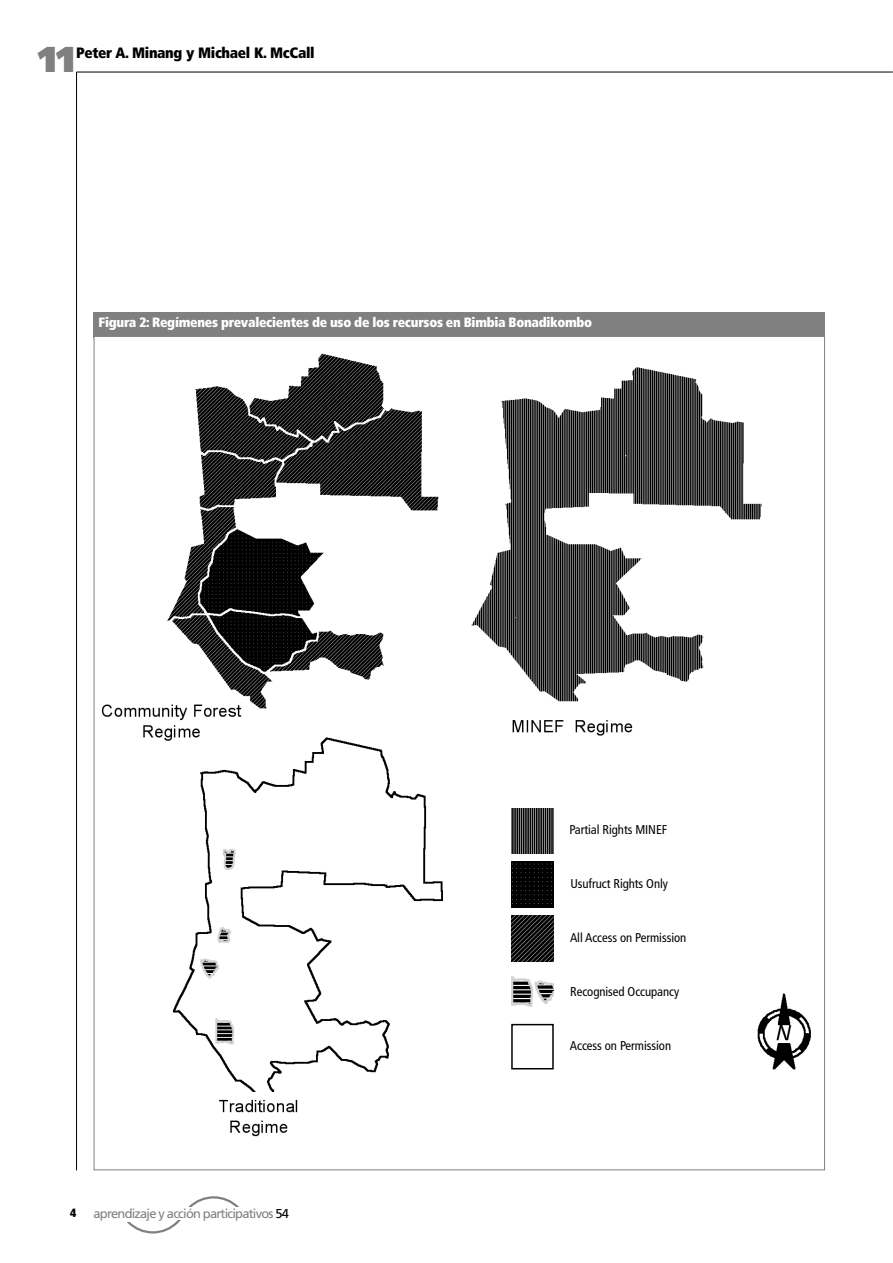
<style>
.page{position:relative;width:893px;height:1263px;background:#fff}
.page>*{position:absolute;margin:0;border:0;box-sizing:border-box;transform-origin:0 0}
.t1{font:900 36px "Frutiger";color:#808080}
.t2{font:900 condensed 15px "Frutiger";letter-spacing:-.02em;color:#000}
.t3{font:900 condensed 13.5px "Frutiger";letter-spacing:-.02em;color:#fff}
.t4{font:12.9px "Frutiger";letter-spacing:-.06em;color:#808080}
.t5{font:condensed 12.75px "Frutiger";letter-spacing:-.005em;color:#000}
.t6{font:900 condensed 12px "Frutiger";color:#000}
.s1{color:#000}
</style>
<div class="page">
<hr style="left:77px;top:72px;width:816px;height:1px;background:#000">
<hr style="left:76px;top:72px;width:1px;height:1098px;background:#000">
<svg style="left:127px;top:1196px;width:112px;height:38px"></svg>
<div style="left:237px;top:1207px;width:9px;height:5px;background:#fff"></div>
<div style="left:183px;top:1207px;width:9px;height:7px;background:#fff"></div>
<hr style="left:175px;top:1216px;width:10px;height:4px;background:#fff">
<div style="left:122px;top:1216px;width:12px;height:6px;background:#fff"></div>
<div style="left:94px;top:313px;width:731px;height:25px;background:#808080"></div>
<img style="left:101px;top:353px;width:710px;height:784px">
<img style="left:511px;top:808px;width:43px;height:45px">
<img style="left:511px;top:862px;width:43px;height:46px">
<img style="left:511px;top:916px;width:43px;height:46px">
<div style="left:511px;top:970px;width:43px;height:45px;background:#fff"></div>
<img style="left:511px;top:976px;width:43px;height:31px">
<div style="left:513px;top:1025px;width:39px;height:43px;background:#fff"></div>
<div style="left:511px;top:1024px;width:43px;height:45px;border:2px solid #000"></div>
<h1 class="t1" style="left:38px;top:45px;width:38px">11</h1>
<p class="t2" style="left:76px;top:47px;width:240px">Peter A. Minang y Michael K. McCall</p>
<p class="t3" style="left:99px;top:317px;width:495px">Figura 2: Regímenes prevalecientes de uso de los recursos en Bimbia Bonadikombo</p>
<p class="t5" style="left:570px;top:825px;width:99px">Partial Rights MINEF</p>
<p class="t5" style="left:570px;top:878px;width:99px">Usufruct Rights Only</p>
<p class="t5" style="left:570px;top:933px;width:118px">All Access on Permission</p>
<p class="t5" style="left:570px;top:986px;width:111px">Recognised Occupancy</p>
<p class="t6" style="left:70px;top:1208px;width:8px">4</p>
<p class="t4" style="left:94px;top:1208px;width:197px">aprendizaje y acción participativos <span class="s1">54</span></p>
<p class="t5" style="left:570px;top:1040px;width:103px">Access on Permission</p>
</div>
